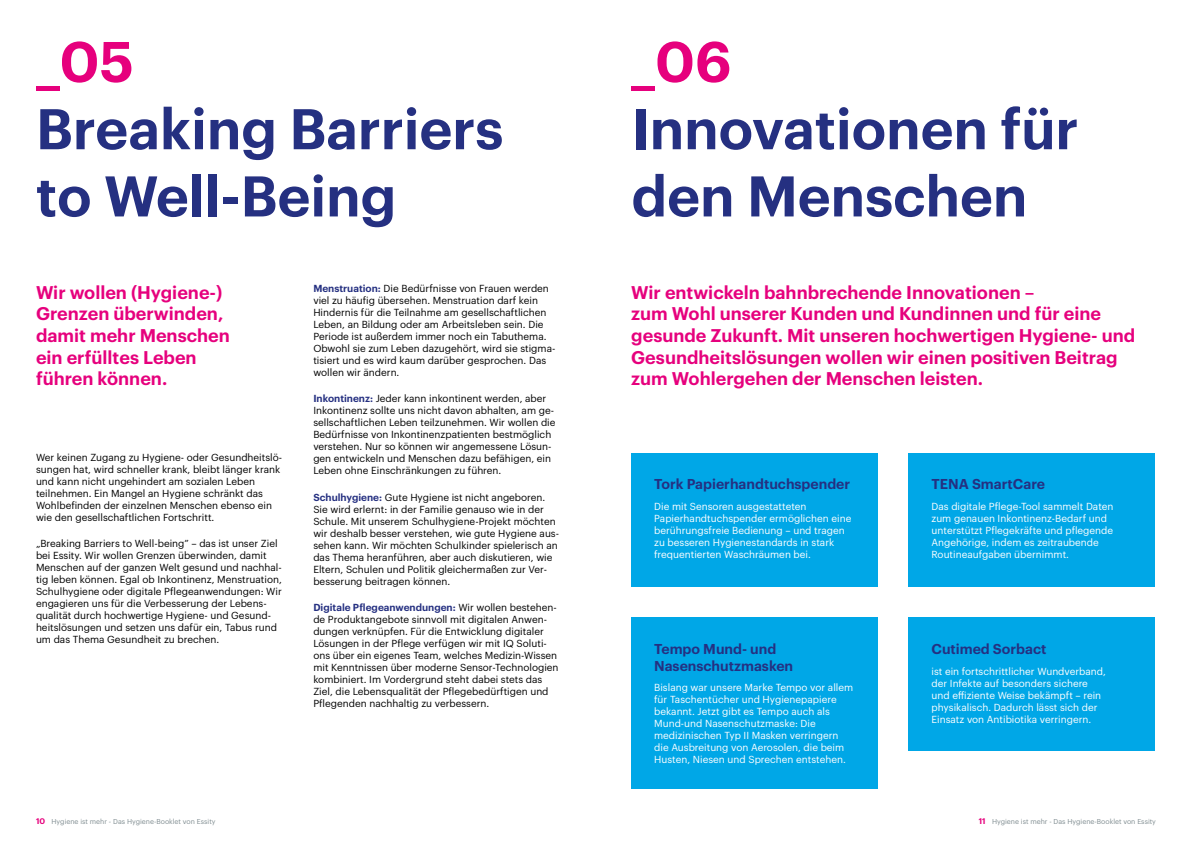
<style>
.page{position:relative;width:1191px;height:842px;background:#fff}
.page>*{position:absolute;margin:0;border:0;box-sizing:border-box;transform-origin:0 0}
.t1{font:600 56px/67.2px "Graphik";color:#253081}
.t2{font:600 56px "Graphik";color:#e6007d}
.t3{font:600 18px/21.6px "Graphik";color:#e6007d}
.t4{font:600 14px/16.8px "Graphik";color:#253081}
.t5{font:10px/12px "Graphik";color:#000}
.t6{font:10px/12px "Graphik";color:#fff}
.t7{font:7px "Graphik";color:#818e92}
.s1{font-weight:600;color:#253081}
.s2{font-weight:600;font-size:8px;color:#e6007d}
</style>
<div class="page">
<div style="left:631px;top:453px;width:246px;height:133px;background:#00a7e7"></div>
<div style="left:909px;top:453px;width:246px;height:133px;background:#00a7e7"></div>
<div style="left:909px;top:617px;width:246px;height:134px;background:#00a7e7"></div>
<div style="left:631px;top:617px;width:246px;height:172px;background:#00a7e7"></div>
<h1 class="t2" style="left:36px;top:19px;width:99px">_05</h1>
<h1 class="t1" style="left:36px;top:90px;width:469px">Breaking Barriers to Well-Being</h1>
<h1 class="t2" style="left:631px;top:19px;width:102px">_06</h1>
<h1 class="t1" style="left:631px;top:90px;width:448px">Innovationen für den Menschen</h1>
<p class="t5" style="left:313px;top:282px;width:244px"><span class="s1">Menstruation:</span> Die Bedürfnisse von Frauen werden viel zu häufig übersehen. Menstruation darf kein Hindernis für die Teilnahme am gesellschaftlichen Leben, an Bildung oder am Arbeitsleben sein. Die Periode ist außerdem immer noch ein Tabuthema.<br>Obwohl sie zum Leben dazugehört, wird sie stigma&shy;tisiert und es wird kaum darüber gesprochen. Das wollen wir ändern.</p>
<p class="t5" style="left:313px;top:392px;width:244px"><span class="s1">Inkontinenz:</span> Jeder kann inkontinent werden, aber Inkontinenz sollte uns nicht davon abhalten, am ge&shy;sellschaftlichen Leben teilzunehmen. Wir wollen die Bedürfnisse von Inkontinenzpatienten bestmöglich verstehen. Nur so können wir angemessene Lösun&shy;gen entwickeln und Menschen dazu befähigen, ein Leben ohne Einschränkungen zu führen.</p>
<p class="t5" style="left:313px;top:490px;width:247px"><span class="s1">Schulhygiene:</span> Gute Hygiene ist nicht angeboren.<br>Sie wird erlernt: in der Familie genauso wie in der Schule. Mit unserem Schulhygiene-Projekt möchten wir deshalb besser verstehen, wie gute Hygiene aus&shy;sehen kann. Wir möchten Schulkinder spielerisch an das Thema heranführen, aber auch diskutieren, wie Eltern, Schulen und Politik gleichermaßen zur Ver&shy;besserung beitragen können.</p>
<p class="t5" style="left:313px;top:600px;width:247px"><span class="s1">Digitale Pflegeanwendungen:</span> Wir wollen bestehen&shy;de Produktangebote sinnvoll mit digitalen Anwen&shy;dungen verknüpfen. Für die Entwicklung digitaler Lösungen in der Pflege verfügen wir mit IQ Soluti&shy;ons über ein eigenes Team, welches Medizin-Wissen mit Kenntnissen über moderne Sensor-Technologien kombiniert. Im Vordergrund steht dabei stets das Ziel, die Lebensqualität der Pflegebedürftigen und Pflegenden nachhaltig zu verbessern.</p>
<h2 class="t3" style="left:36px;top:280px;width:195px">Wir wollen (Hygiene-)<br>Grenzen überwinden, damit mehr Menschen ein erfülltes Leben führen können.</h2>
<p class="t3" style="left:631px;top:280px;width:505px">Wir entwickeln bahnbrechende Innovationen –<br>zum Wohl unserer Kunden und Kundinnen und für eine gesunde Zukunft. Mit unseren hochwertigen Hygiene- und Gesundheitslösungen wollen wir einen positiven Beitrag zum Wohlergehen der Menschen leisten.</p>
<p class="t5" style="left:36px;top:450px;width:248px">Wer keinen Zugang zu Hygiene- oder Gesundheitslö&shy;sungen hat, wird schneller krank, bleibt länger krank und kann nicht ungehindert am sozialen Leben teilnehmen. Ein Mangel an Hygiene schränkt das Wohlbefinden der einzelnen Menschen ebenso ein wie den gesellschaftlichen Fortschritt.</p>
<p class="t5" style="left:36px;top:536px;width:247px">„Breaking Barriers to Well-being” – das ist unser Ziel bei Essity. Wir wollen Grenzen überwinden, damit Menschen auf der ganzen Welt gesund und nachhal&shy;tig leben können. Egal ob Inkontinenz, Menstruation, Schulhygiene oder digitale Pflegeanwendungen: Wir engagieren uns für die Verbesserung der Lebens&shy;qualität durch hochwertige Hygiene- und Gesund&shy;heitslösungen und setzen uns dafür ein, Tabus rund um das Thema Gesundheit zu brechen.</p>
<h3 class="t4" style="left:654px;top:475px;width:197px">Tork Papierhandtuchspender</h3>
<p class="t6" style="left:654px;top:499px;width:199px">Die mit Sensoren ausgestatteten Papierhandtuchspender ermöglichen eine berührungsfreie Bedienung – und tragen zu besseren Hygienestandards in stark frequentierten Waschräumen bei.</p>
<h3 class="t4" style="left:931px;top:475px;width:115px">TENA SmartCare</h3>
<p class="t6" style="left:931px;top:499px;width:183px">Das digitale Pflege-Tool sammelt Daten zum genauen Inkontinenz-Bedarf und unterstützt Pflegekräfte und pflegende Angehörige, indem es zeitraubende Routineaufgaben übernimmt.</p>
<h3 class="t4" style="left:654px;top:639px;width:141px">Tempo Mund- und<br>Nasenschutzmasken</h3>
<p class="t6" style="left:654px;top:681px;width:200px">Bislang war unsere Marke Tempo vor allem für Taschentücher und Hygienepapiere bekannt. Jetzt gibt es Tempo auch als Mund-und Nasenschutzmaske: Die medizinischen Typ II Masken verringern die Ausbreitung von Aerosolen, die beim Husten, Niesen und Sprechen entstehen.</p>
<h3 class="t4" style="left:931px;top:639px;width:116px">Cutimed Sorbact</h3>
<p class="t6" style="left:931px;top:664px;width:176px">ist ein fortschrittlicher Wundverband, der Infekte auf besonders sichere und effiziente Weise bekämpft – rein physikalisch. Dadurch lässt sich der Einsatz von Antibiotika verringern.</p>
<p class="t7" style="left:36px;top:816px;width:181px"><span class="s2">10</span> Hygiene ist mehr - Das Hygiene-Booklet von Essity</p>
<p class="t7" style="left:978px;top:816px;width:179px"><span class="s2">11</span> Hygiene ist mehr - Das Hygiene-Booklet von Essity</p>
</div>
